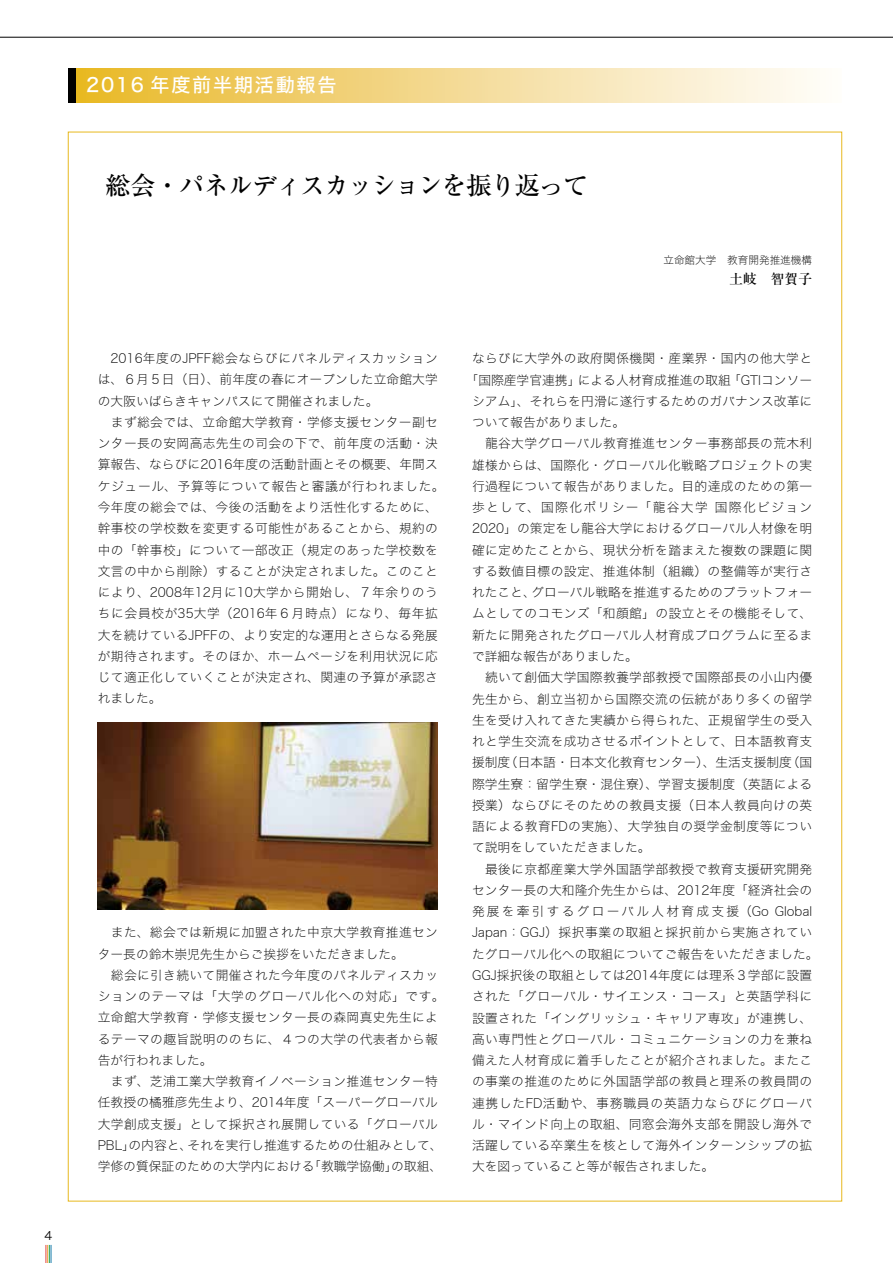
<style>
.page{position:relative;width:893px;height:1263px;background:#fff}
.page>*{position:absolute;margin:0;border:0;box-sizing:border-box;transform-origin:0 0}
.t1{font:500 25.5px "Ryumin Pro";letter-spacing:-.055em;color:#000}
.t2{font:19.2px "Hira Kaku Std W5";letter-spacing:.09em;color:#fff}
.t3{font:500 13.8px "Ryumin Pro";color:#000}
.t4{font:12.75px/21.3px "Hira Kaku Std W1";letter-spacing:.03em;color:#000}
.t5{font:12.75px "Hira Kaku Std W1";color:#000}
.t6{font:12.75px "Hira Kaku Std W1";letter-spacing:.005em;color:#000}
.t7{font:12.75px "Hira Kaku Std W1";letter-spacing:.01em;color:#000}
.t8{font:12.75px "Hira Kaku Std W1";letter-spacing:.05em;color:#000}
.t9{font:12.75px "Hira Kaku Std W1";letter-spacing:.175em;color:#000}
.t10{font:12.75px "Hira Kaku Std W1";letter-spacing:.06em;color:#000}
.t11{font:12.75px "Hira Kaku Std W1";letter-spacing:.105em;color:#000}
.t12{font:11.7px "Hira Kaku Pro W3";color:#000}
.t13{font:10.65px "Hira Kaku Std W1";color:#000}
</style>
<div class="page">
<div style="left:68px;top:68px;width:9px;height:34px;background:#000"></div>
<div style="left:77px;top:68px;width:765px;height:34px;background:linear-gradient(to right,#e9b82a,#fffeff)"></div>
<img style="left:98px;top:722px;width:340px;height:188px">
<svg style="left:46px;top:1245px;width:6px;height:18px"></svg>
<hr style="left:0;top:37px;width:893px;height:1px;background:#000">
<p class="t12" style="left:45px;top:1225px;width:9px">4</p>
<h2 class="t2" style="left:86px;top:70px;width:252px">2016 年度前半期活動報告</h2>
<h1 class="t1" style="left:105px;top:165px;width:485px">総会・パネルディスカッションを振り返って</h1>
<p class="t13" style="left:663px;top:252px;width:150px">立命館大学　教育開発推進機構</p>
<p class="t3" style="left:729px;top:268px;width:84px">土岐　智賀子</p>
<p class="t4" style="left:98px;top:347px;width:348px">　2016年度のJPFF総会ならびにパネルディスカッションは、６月５日（日）、前年度の春にオープンした立命館大学の大阪いばらきキャンパスにて開催されました。<br>　まず総会では、立命館大学教育・学修支援センター副センター長の安岡高志先生の司会の下で、前年度の活動・決算報告、ならびに2016年度の活動計画とその概要、年間スケジュール、予算等について報告と審議が行われました。今年度の総会では、今後の活動をより活性化するために、幹事校の学校数を変更する可能性があることから、規約の中の「幹事校」について一部改正（規定のあった学校数を文言の中から削除）することが決定されました。このことにより、2008年12月に10大学から開始し、７年余りのうちに会員校が35大学（2016年６月時点）になり、毎年拡大を続けているJPFFの、より安定的な運用とさらなる発展が期待されます。そのほか、ホームページを利用状況に応じて適正化していくことが決定され、関連の予算が承認されました。</p>
<p class="t4" style="left:98px;top:921px;width:348px">　また、総会では新規に加盟された中京大学教育推進センター長の鈴木崇児先生からご挨拶をいただきました。<br>　総会に引き続いて開催された今年度のパネルディスカッションのテーマは「大学のグローバル化への対応」です。立命館大学教育・学修支援センター長の森岡真史先生によるテーマの趣旨説明ののちに、４つの大学の代表者から報告が行われました。<br>　まず、芝浦工業大学教育イノベーション推進センター特任教授の橘雅彦先生より、2014年度「スーパーグローバル大学創成支援」として採択され展開している「グローバル<br>PBL」の内容と、それを実行し推進するための仕組みとして、学修の質保証のための大学内における「教職学協働」の取組、</p>
<p class="t4" style="left:472px;top:347px;width:342px">ならびに大学外の政府関係機関・産業界・国内の他大学と</p>
<p class="t5" style="left:466px;top:370px;width:348px">「国際産学官連携」による人材育成推進の取組「GTIコンソー</p>
<p class="t6" style="left:472px;top:391px;width:342px">シアム」、それらを円滑に遂行するためのガバナンス改革に</p>
<p class="t5" style="left:472px;top:413px;width:155px">ついて報告がありました。</p>
<p class="t4" style="left:472px;top:432px;width:342px">　龍谷大学グローバル教育推進センター事務部長の荒木利</p>
<p class="t4" style="left:472px;top:454px;width:342px">雄様からは、国際化・グローバル化戦略プロジェクトの実</p>
<p class="t4" style="left:472px;top:475px;width:342px">行過程について報告がありました。目的達成のための第一</p>
<p class="t11" style="left:472px;top:498px;width:342px">歩として、国際化ポリシー「龍谷大学国際化ビジョン</p>
<p class="t6" style="left:472px;top:519px;width:342px">2020」の策定をし龍谷大学におけるグローバル人材像を明</p>
<p class="t4" style="left:472px;top:539px;width:342px">確に定めたことから、現状分析を踏まえた複数の課題に関</p>
<p class="t4" style="left:472px;top:560px;width:342px">する数値目標の設定、推進体制（組織）の整備等が実行さ</p>
<p class="t5" style="left:472px;top:583px;width:342px">れたこと、グローバル戦略を推進するためのプラットフォー</p>
<p class="t4" style="left:472px;top:603px;width:342px">ムとしてのコモンズ「和顔館」の設立とその機能そして、</p>
<p class="t4" style="left:472px;top:624px;width:342px">新たに開発されたグローバル人材育成プログラムに至るま</p>
<p class="t5" style="left:472px;top:647px;width:167px">で詳細な報告がありました。</p>
<p class="t4" style="left:472px;top:666px;width:342px">　続いて創価大学国際教養学部教授で国際部長の小山内優</p>
<p class="t4" style="left:472px;top:688px;width:342px">先生から、創立当初から国際交流の伝統があり多くの留学</p>
<p class="t4" style="left:472px;top:709px;width:342px">生を受け入れてきた実績から得られた、正規留学生の受入</p>
<p class="t4" style="left:472px;top:730px;width:342px">れと学生交流を成功させるポイントとして、日本語教育支</p>
<p class="t5" style="left:472px;top:753px;width:342px">援制度（日本語・日本文化教育センター）、生活支援制度（国</p>
<p class="t7" style="left:472px;top:774px;width:342px">際学生寮：留学生寮・混住寮）、学習支援制度（英語による</p>
<p class="t4" style="left:472px;top:794px;width:342px">授業）ならびにそのための教員支援（日本人教員向けの英</p>
<p class="t4" style="left:472px;top:815px;width:342px">語による教育FDの実施）、大学独自の奨学金制度等につい</p>
<p class="t5" style="left:472px;top:838px;width:180px">て説明をしていただきました。</p>
<p class="t4" style="left:472px;top:858px;width:342px">　最後に京都産業大学外国語学部教授で教育支援研究開発</p>
<p class="t6" style="left:472px;top:880px;width:342px">センター長の大和隆介先生からは、2012年度「経済社会の</p>
<p class="t9" style="left:472px;top:902px;width:342px">発展を牽引するグローバル人材育成支援（Go Global</p>
<p class="t8" style="left:472px;top:923px;width:342px">Japan：GGJ）採択事業の取組と採択前から実施されてい</p>
<p class="t6" style="left:472px;top:944px;width:348px">たグローバル化への取組についてご報告をいただきました。</p>
<p class="t7" style="left:472px;top:966px;width:342px">GGJ採択後の取組としては2014年度には理系３学部に設置</p>
<p class="t4" style="left:472px;top:985px;width:342px">された「グローバル・サイエンス・コース」と英語学科に</p>
<p class="t4" style="left:472px;top:1007px;width:342px">設置された「イングリッシュ・キャリア専攻」が連携し、</p>
<p class="t4" style="left:472px;top:1028px;width:342px">高い専門性とグローバル・コミュニケーションの力を兼ね</p>
<p class="t4" style="left:472px;top:1049px;width:342px">備えた人材育成に着手したことが紹介されました。またこ</p>
<p class="t4" style="left:472px;top:1070px;width:342px">の事業の推進のために外国語学部の教員と理系の教員間の</p>
<p class="t10" style="left:472px;top:1093px;width:342px">連携したFD活動や、事務職員の英語力ならびにグローバ</p>
<p class="t4" style="left:472px;top:1113px;width:342px">ル・マインド向上の取組、同窓会海外支部を開設し海外で</p>
<p class="t4" style="left:472px;top:1134px;width:342px">活躍している卒業生を核として海外インターンシップの拡</p>
<p class="t5" style="left:472px;top:1157px;width:244px">大を図っていること等が報告されました。</p>
</div>
